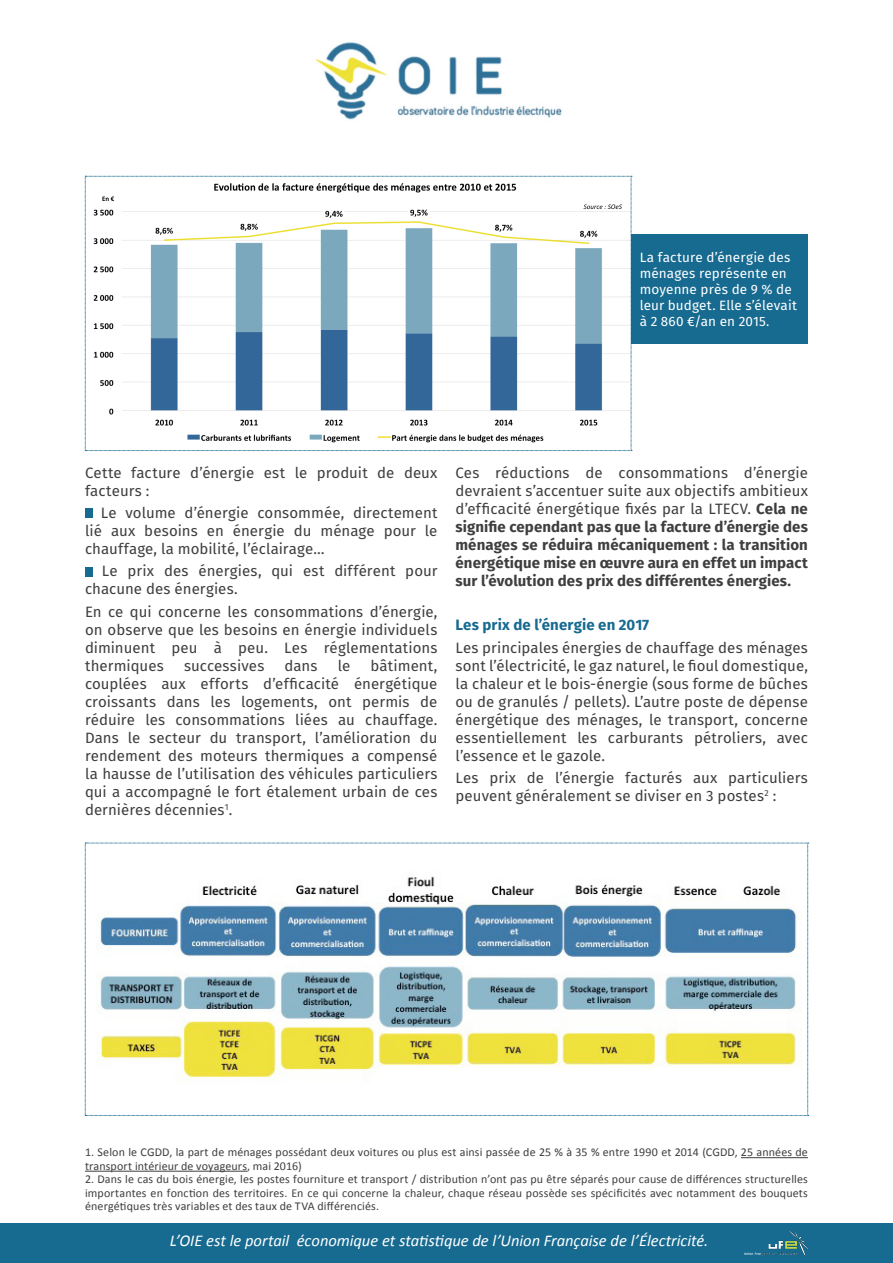
<style>
.page{position:relative;width:893px;height:1263px;background:#fff}
.page>*{position:absolute;margin:0;border:0;box-sizing:border-box;transform-origin:0 0}
.Fotolia_B{font:italic 16.5px "Calibri";color:#fff}
.Fotolia_B-2{font:15px/18px "Fira Sans";letter-spacing:.005em;color:#3e3e3f;text-align:justify}
.Fotolia_B-3{font:700 15px/18px "Fira Sans";letter-spacing:.005em;color:#3e3e3f;text-align:justify}
.Fotolia_B-4{font:700 15px "Fira Sans";letter-spacing:.005em;color:#176a90}
.Fotolia_B-5{font:13.5px/16.2px "Fira Sans";letter-spacing:.005em;color:#fff}
.Fotolia_B-6{font:12px/13.5px "Calibri";letter-spacing:.01em;color:#3e3e3f}
.s1{font-weight:400}
</style>
<div class="page">
<div style="left:0;top:1224px;width:893px;height:39px;background:#176a90"></div>
<img style="left:744px;top:1231px;width:63px;height:24px">
<hr style="left:741px;top:1157px;width:67px;height:1px;background:#3e3e3f">
<hr style="left:85px;top:1171px;width:162px;height:1px;background:#3e3e3f">
<div style="left:85px;top:508px;width:7px;height:10px;background:#176a90"></div>
<div style="left:85px;top:567px;width:7px;height:9px;background:#176a90"></div>
<img style="left:315px;top:42px;width:247px;height:78px">
<svg style="left:85px;top:176px;width:547px;height:275px"></svg>
<div style="left:631px;top:235px;width:177px;height:109px;background:#176a90"></div>
<svg style="left:85px;top:843px;width:724px;height:273px"></svg>
<p class="Fotolia_B-5" style="left:640px;top:248px;width:159px">La facture d’énergie des ménages représente en moyenne près de 9 % de leur budget. Elle s’élevait à 2 860 €/an en 2015.</p>
<p class="Fotolia_B-2" style="left:85px;top:463px;width:354px">Cette facture d’énergie est le produit de deux facteurs :</p>
<p class="Fotolia_B-2" style="left:85px;top:503px;width:354px;text-indent:16px">Le volume d’énergie consommée, directement lié aux besoins en énergie du ménage pour le chauffage, la mobilité, l’éclairage…</p>
<p class="Fotolia_B-2" style="left:85px;top:562px;width:354px;text-indent:17px">Le prix des énergies, qui est différent pour chacune des énergies.</p>
<p class="Fotolia_B-2" style="left:85px;top:602px;width:354px">En ce qui concerne les consommations d’énergie, on observe que les besoins en énergie individuels diminuent peu à peu. Les réglementations thermiques</p>
<p class="Fotolia_B-2" style="left:85px;top:656px;width:354px;text-indent:286px">bâtiment, couplées aux efforts d’efficacité énergétique croissants dans les logements, ont permis de réduire les consommations liées au chauffage.<br>Dans le secteur du transport, l’amélioration du rendement des moteurs thermiques a compensé la hausse de l’utilisation des véhicules particuliers qui a accompagné le fort étalement urbain de ces dernières décennies<sup>1</sup>.</p>
<p class="Fotolia_B-2" style="left:184px;top:656px;width:82px">successives</p>
<p class="Fotolia_B-2" style="left:285px;top:656px;width:34px">dans</p>
<p class="Fotolia_B-2" style="left:338px;top:656px;width:14px">le</p>
<p class="Fotolia_B-3" style="left:455px;top:463px;width:354px"><span class="s1">Ces réductions de consommations d’énergie devraient s’accentuer suite aux objectifs ambitieux d’efficacité énergétique fixés par la LTECV.</span> Cela ne signifie cependant pas que la facture d’énergie des ménages se réduira mécaniquement : la transition énergétique mise en œuvre aura en effet un impact sur l’évolution des prix des différentes énergies.</p>
<p class="Fotolia_B-4" style="left:455px;top:612px;width:195px">Les prix de l’énergie en 2017</p>
<p class="Fotolia_B-2" style="left:455px;top:638px;width:354px">Les principales énergies de chauffage des ménages sont l’électricité, le gaz naturel, le fioul domestique, la chaleur et le bois-énergie (sous forme de bûches ou de granulés / pellets). L’autre poste de dépense énergétique des ménages, le transport, concerne essentiellement les carburants pétroliers, avec l’essence et le gazole.</p>
<p class="Fotolia_B-2" style="left:455px;top:768px;width:354px">Les prix de l’énergie facturés aux particuliers peuvent généralement se diviser en 3 postes<sup>2</sup> :</p>
<p class="Fotolia_B-6" style="left:85px;top:1145px;width:724px">1. Selon le CGDD, la part de ménages possédant deux voitures ou plus est ainsi passée de 25 % à 35 % entre 1990 et 2014 (CGDD, 25 années de transport intérieur de voyageurs, mai 2016)</p>
<p class="Fotolia_B-6" style="left:85px;top:1172px;width:724px;text-align:justify">2. Dans le cas du bois énergie, les postes fourniture et transport / distribution n’ont pas pu être séparés pour cause de différences structurelles importantes en fonction des territoires. En ce qui concerne la chaleur, chaque réseau possède ses spécificités avec notamment des bouquets énergétiques très variables et des taux de TVA différenciés.</p>
<p class="Fotolia_B" style="left:170px;top:1230px;width:540px">L’OIE est le portail économique et statistique de l’Union Française de l’Électricité.</p>
</div>
